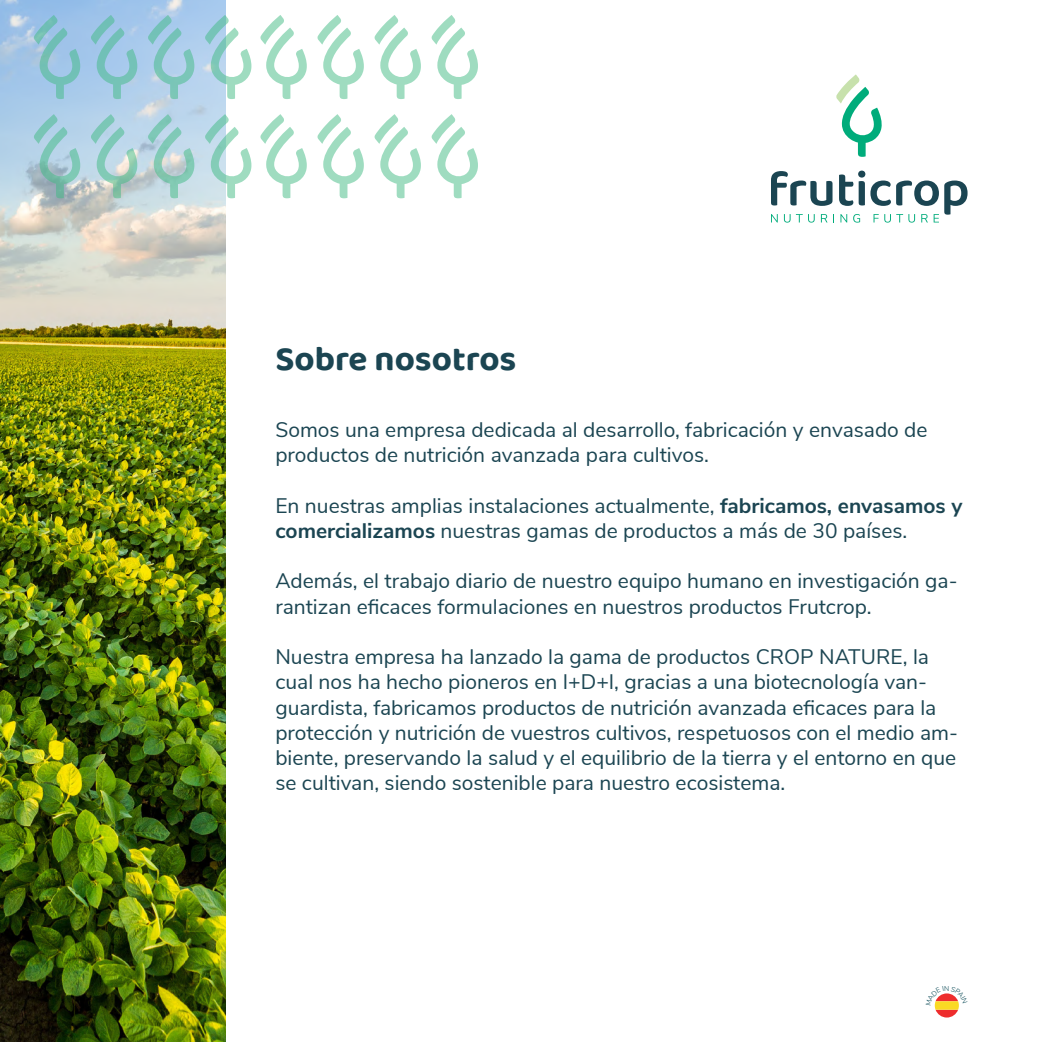
<style>
.page{position:relative;width:1042px;height:1042px;background:#fff}
.page>*{position:absolute;margin:0;border:0;box-sizing:border-box;transform-origin:0 0}
.Título_de_texto{font:35px "Baloo 2";color:#1b4552}
.TEXTO{font:21px/25.2px "Nunito Sans";color:#1b4552}
.t1{font:300 7px "Nunito Sans";color:#004350}
.s1{font-weight:700}
</style>
<div class="page">
<img style="left:0;top:0;width:226px;height:1042px">
<svg style="left:34px;top:15px;width:46px;height:84px;background:#92c3d8"></svg>
<svg style="left:148px;top:15px;width:46px;height:84px;background:#9ecadb"></svg>
<svg style="left:34px;top:114px;width:46px;height:84px;background:#9fc6cd"></svg>
<svg style="left:148px;top:114px;width:46px;height:84px;background:#aed2d4"></svg>
<svg style="left:91px;top:15px;width:46px;height:84px;background:#96c6da"></svg>
<svg style="left:205px;top:15px;width:46px;height:84px"></svg>
<svg style="left:91px;top:114px;width:46px;height:84px;background:#aed1d2"></svg>
<svg style="left:205px;top:114px;width:46px;height:84px"></svg>
<svg style="left:260px;top:15px;width:47px;height:84px"></svg>
<svg style="left:374px;top:15px;width:47px;height:84px"></svg>
<svg style="left:260px;top:114px;width:47px;height:84px"></svg>
<svg style="left:374px;top:114px;width:47px;height:84px"></svg>
<svg style="left:317px;top:15px;width:47px;height:84px"></svg>
<svg style="left:432px;top:15px;width:46px;height:84px"></svg>
<svg style="left:317px;top:114px;width:47px;height:84px"></svg>
<svg style="left:432px;top:114px;width:46px;height:84px"></svg>
<svg style="left:771px;top:171px;width:196px;height:52px"></svg>
<svg style="left:836px;top:74px;width:46px;height:83px"></svg>
<svg style="left:934px;top:993px;width:25px;height:24px"></svg>
<p class="Título_de_texto" style="left:275px;top:334px;width:243px">Sobre nosotros</p>
<p class="TEXTO" style="left:275px;top:416px;width:654px">Somos una empresa dedicada al desarrollo, fabricación y envasado de productos de nutrición avanzada para cultivos.</p>
<p class="TEXTO" style="left:275px;top:492px;width:688px">En nuestras amplias instalaciones actualmente, <span class="s1">fabricamos, envasamos y comercializamos</span> nuestras gamas de productos a más de 30 países.</p>
<p class="TEXTO" style="left:275px;top:567px;width:684px">Además, el trabajo diario de nuestro equipo humano en investigación ga&shy;rantizan eficaces formulaciones en nuestros productos Frutcrop.</p>
<p class="TEXTO" style="left:275px;top:643px;width:684px">Nuestra empresa ha lanzado la gama de productos CROP NATURE, la cual nos ha hecho pioneros en I+D+I, gracias a una biotecnología van&shy;guardista, fabricamos productos de nutrición avanzada eficaces para la protección y nutrición de vuestros cultivos, respetuosos con el medio am&shy;biente, preservando la salud y el equilibrio de la tierra y el entorno en que se cultivan, siendo sostenible para nuestro ecosistema.</p>
<p class="t1" style="left:944px;top:983px;width:7px">N</p>
</div>
